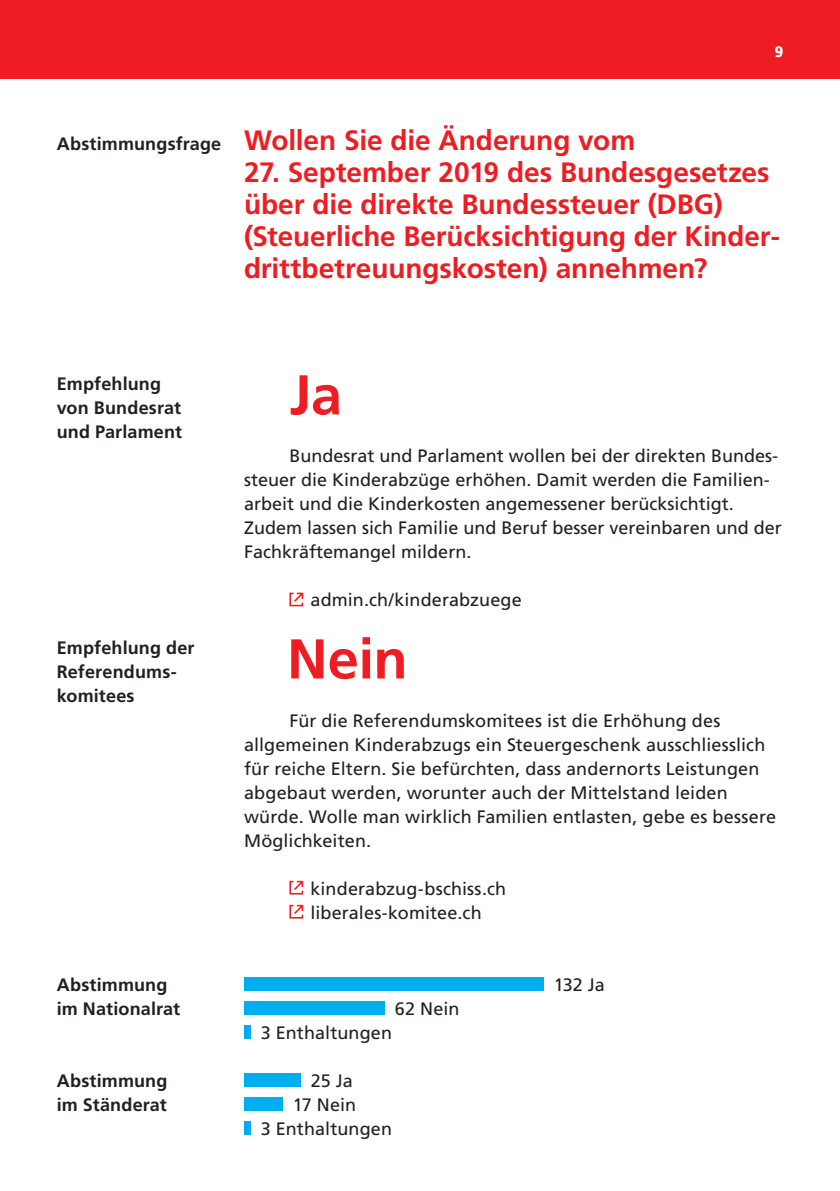
<style>
.page{position:relative;width:840px;height:1191px;background:#fff}
.page>*{position:absolute;margin:0;border:0;box-sizing:border-box;transform-origin:0 0}
.t1{font:700 56px "Frutiger LT Pro";letter-spacing:-.005em;color:#ee1d23}
.t2{font:700 28px/32px "Frutiger LT Pro";letter-spacing:-.005em;color:#ee1d23}
.t3{font:18px/24px "Frutiger LT Pro";color:#231f20}
.t4{font:700 18px/24px "Frutiger LT Pro";letter-spacing:.01em;color:#231f20}
.t5{font:700 15px "Frutiger LT Pro";color:#fff}
</style>
<div class="page">
<div style="left:0;top:0;width:839px;height:78px;background:#ee1d23"></div>
<svg style="left:289px;top:592px;width:14px;height:14px"></svg>
<svg style="left:289px;top:880px;width:14px;height:14px"></svg>
<svg style="left:289px;top:904px;width:14px;height:14px"></svg>
<div style="left:244px;top:977px;width:299px;height:13px;background:#00aeef"></div>
<div style="left:244px;top:1001px;width:140px;height:13px;background:#00aeef"></div>
<div style="left:244px;top:1025px;width:7px;height:13px;background:#00aeef"></div>
<div style="left:244px;top:1073px;width:56px;height:13px;background:#00aeef"></div>
<div style="left:244px;top:1097px;width:38px;height:13px;background:#00aeef"></div>
<div style="left:244px;top:1121px;width:7px;height:13px;background:#00aeef"></div>
<p class="t5" style="left:774px;top:43px;width:10px">9</p>
<p class="t4" style="left:57px;top:132px;width:166px">Abstimmungsfrage</p>
<h2 class="t2" style="left:244px;top:125px;width:392px">Wollen Sie die Änderung vom</h2>
<h2 class="t2" style="left:244px;top:157px;width:535px">27. September 2019 des Bundesgesetzes über die direkte Bundessteuer (DBG) (Steuerliche Berücksichtigung der Kinder&shy;drittbetreuungskosten) annehmen?</h2>
<p class="t4" style="left:57px;top:372px;width:127px">Empfehlung von Bundesrat und Parlament</p>
<p class="t4" style="left:57px;top:636px;width:139px">Empfehlung der<br>Referendums&shy;komitees</p>
<p class="t4" style="left:57px;top:972px;width:125px">Abstimmung im Nationalrat</p>
<p class="t4" style="left:57px;top:1068px;width:112px">Abstimmung im Ständerat</p>
<h1 class="t1" style="left:289px;top:362px;width:54px">Ja</h1>
<p class="t3" style="left:244px;top:444px;width:539px;text-indent:45px">Bundesrat und Parlament wollen bei der direkten Bundes&shy;steuer die Kinderabzüge erhöhen. Damit werden die Familien&shy;arbeit und die Kinderkosten angemessener berücksichtigt.<br>Zudem lassen sich Familie und Beruf besser vereinbaren und der Fachkräftemangel mildern.</p>
<p class="t3" style="left:310px;top:588px;width:213px">admin.ch/kinderabzuege</p>
<h1 class="t1" style="left:287px;top:626px;width:122px">Nein</h1>
<p class="t3" style="left:244px;top:708px;width:533px;text-indent:45px">Für die Referendumskomitees ist die Erhöhung des allgemeinen Kinderabzugs ein Steuergeschenk ausschliesslich für reiche Eltern. Sie befürchten, dass andernorts Leistungen abgebaut werden, worunter auch der Mittelstand leiden würde. Wolle man wirklich Familien entlasten, gebe es bessere Möglichkeiten.</p>
<p class="t3" style="left:310px;top:876px;width:197px">kinderabzug-bschiss.ch liberales-komitee.ch</p>
<p class="t3" style="left:394px;top:996px;width:66px">62 Nein</p>
<p class="t3" style="left:261px;top:1020px;width:133px">3 Enthaltungen</p>
<p class="t3" style="left:261px;top:1068px;width:133px;text-align:center">25 Ja<br>17 Nein<br>3 Enthaltungen</p>
<p class="t3" style="left:553px;top:972px;width:53px">132 Ja</p>
</div>
